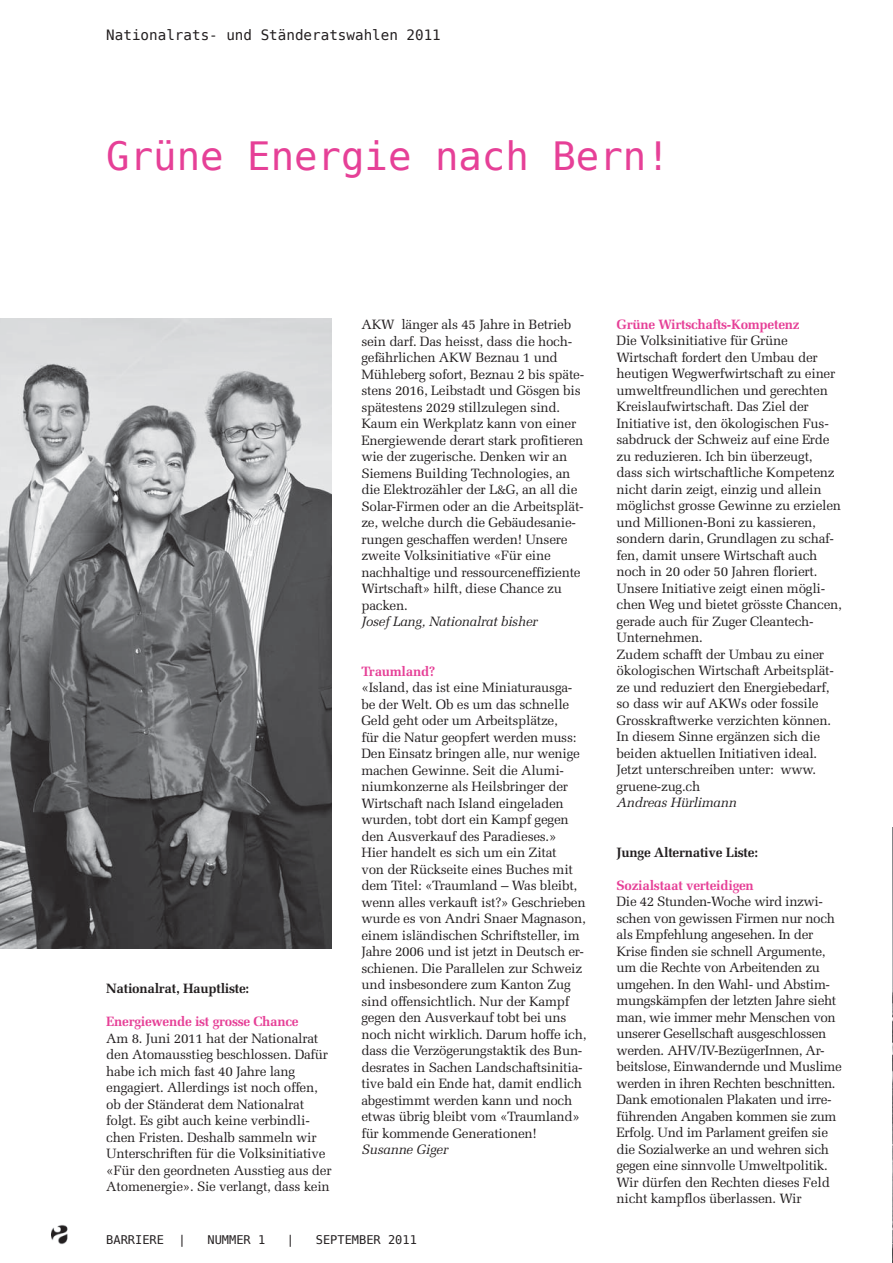
<style>
.page{position:relative;width:893px;height:1263px;background:#fff}
.page>*{position:absolute;margin:0;border:0;box-sizing:border-box;transform-origin:0 0}
.t1{font:39px "Bitstream Vera Sans Mono";color:#e64097}
.t2{font:14.25px "Bitstream Vera Sans Mono";color:#231f20}
.t3{font:13.5px/16.5px "Melior";letter-spacing:-.02em;color:#231f20}
.t4{font:700 13.5px "Melior";letter-spacing:-.02em;color:#e64097}
.t5{font:italic 13.5px "Melior";letter-spacing:-.02em;color:#231f20}
.t6{font:700 13.5px "Melior";letter-spacing:-.02em;color:#231f20}
.t7{font:12px "Bitstream Vera Sans Mono";color:#231f20}
</style>
<div class="page">
<img style="left:51px;top:1224px;width:17px;height:21px">
<img style="left:0;top:319px;width:332px;height:629px">
<img style="left:892px;top:827px;width:1px;height:436px">
<p class="t2" style="left:106px;top:27px;width:336px">Nationalrats- und Ständeratswahlen 2011</p>
<h1 class="t1" style="left:106px;top:133px;width:565px">Grüne Energie nach Bern!</h1>
<p class="t6" style="left:106px;top:983px;width:145px">Nationalrat, Hauptliste:</p>
<p class="t4" style="left:106px;top:1016px;width:194px">Energiewende ist grosse Chance</p>
<p class="t3" style="left:106px;top:1031px;width:227px">Am 8. Juni 2011 hat der Nationalrat den Atomausstieg beschlossen. Dafür habe ich mich fast 40 Jahre lang engagiert. Allerdings ist noch offen, ob der Ständerat dem Nationalrat folgt. Es gibt auch keine verbindli&shy;chen Fristen. Deshalb sammeln wir Unterschriften für die Volksinitiative «Für den geordneten Ausstieg aus der Atomenergie». Sie verlangt, dass kein</p>
<p class="t3" style="left:361px;top:317px;width:224px">AKW länger als 45 Jahre in Betrieb sein darf. Das heisst, dass die hoch&shy;gefährlichen AKW Beznau 1 und Mühleberg sofort, Beznau 2 bis späte&shy;stens 2016, Leibstadt und Gösgen bis spätestens 2029 stillzulegen sind.<br>Kaum ein Werkplatz kann von einer Energiewende derart stark profitieren wie der zugerische. Denken wir an Siemens Building Technologies, an die Elektrozähler der L&amp;G, an all die Solar-Firmen oder an die Arbeitsplät&shy;ze, welche durch die Gebäudesanie&shy;rungen geschaffen werden! Unsere zweite Volksinitiative «Für eine nachhaltige und ressourceneffiziente Wirtschaft» hilft, diese Chance zu packen.</p>
<p class="t5" style="left:361px;top:616px;width:177px">Josef Lang, Nationalrat bisher</p>
<p class="t4" style="left:361px;top:665px;width:75px">Traumland?</p>
<p class="t3" style="left:361px;top:680px;width:227px">«Island, das ist eine Miniaturausga&shy;be der Welt. Ob es um das schnelle Geld geht oder um Arbeitsplätze,<br>für die Natur geopfert werden muss:<br>Den Einsatz bringen alle, nur wenige machen Gewinne. Seit die Alumi&shy;niumkonzerne als Heilsbringer der Wirtschaft nach Island eingeladen wurden, tobt dort ein Kampf gegen den Ausverkauf des Paradieses.»<br>Hier handelt es sich um ein Zitat<br>von der Rückseite eines Buches mit dem Titel: «Traumland – Was bleibt, wenn alles verkauft ist?» Geschrieben wurde es von Andri Snaer Magnason, einem isländischen Schriftsteller, im Jahre 2006 und ist jetzt in Deutsch er&shy;schienen. Die Parallelen zur Schweiz und insbesondere zum Kanton Zug sind offensichtlich. Nur der Kampf gegen den Ausverkauf tobt bei uns noch nicht wirklich. Darum hoffe ich, dass die Verzögerungstaktik des Bun&shy;desrates in Sachen Landschaftsinitia&shy;tive bald ein Ende hat, damit endlich abgestimmt werden kann und noch etwas übrig bleibt vom «Traumland» für kommende Generationen!</p>
<p class="t5" style="left:361px;top:1144px;width:88px">Susanne Giger</p>
<p class="t7" style="left:106px;top:1233px;width:81px">BARRIERE |</p>
<p class="t7" style="left:207px;top:1233px;width:59px">NUMMER 1</p>
<p class="t7" style="left:287px;top:1233px;width:9px">|</p>
<p class="t7" style="left:316px;top:1233px;width:103px">SEPTEMBER 2011</p>
<p class="t4" style="left:617px;top:319px;width:184px">Grüne Wirtschafts-Kompetenz</p>
<p class="t3" style="left:617px;top:334px;width:227px">Die Volksinitiative für Grüne Wirtschaft fordert den Umbau der heutigen Wegwerfwirtschaft zu einer umweltfreundlichen und gerechten Kreislaufwirtschaft. Das Ziel der Initiative ist, den ökologischen Fus&shy;sabdruck der Schweiz auf eine Erde zu reduzieren. Ich bin überzeugt, dass sich wirtschaftliche Kompetenz nicht darin zeigt, einzig und allein möglichst grosse Gewinne zu erzielen und Millionen-Boni zu kassieren, sondern darin, Grundlagen zu schaf&shy;fen, damit unsere Wirtschaft auch noch in 20 oder 50 Jahren floriert.<br>Unsere Initiative zeigt einen mögli&shy;chen Weg und bietet grösste Chancen, gerade auch für Zuger Cleantech-Unternehmen.<br>Zudem schafft der Umbau zu einer ökologischen Wirtschaft Arbeitsplät&shy;ze und reduziert den Energiebedarf, so dass wir auf AKWs oder fossile Grosskraftwerke verzichten können.<br>In diesem Sinne ergänzen sich die beiden aktuellen Initiativen ideal.<br>Jetzt unterschreiben unter: www. gruene-zug.ch</p>
<p class="t5" style="left:617px;top:797px;width:122px">Andreas Hürlimann</p>
<p class="t6" style="left:617px;top:847px;width:143px">Junge Alternative Liste:</p>
<p class="t4" style="left:617px;top:880px;width:139px">Sozialstaat verteidigen</p>
<p class="t3" style="left:617px;top:895px;width:227px">Die 42 Stunden-Woche wird inzwi&shy;schen von gewissen Firmen nur noch als Empfehlung angesehen. In der Krise finden sie schnell Argumente, um die Rechte von Arbeitenden zu umgehen. In den Wahl- und Abstim&shy;mungskämpfen der letzten Jahre sieht man, wie immer mehr Menschen von unserer Gesellschaft ausgeschlossen werden. AHV/IV-BezügerInnen, Ar&shy;beitslose, Einwandernde und Muslime werden in ihren Rechten beschnitten.<br>Dank emotionalen Plakaten und irre&shy;führenden Angaben kommen sie zum Erfolg. Und im Parlament greifen sie die Sozialwerke an und wehren sich gegen eine sinnvolle Umweltpolitik.<br>Wir dürfen den Rechten dieses Feld nicht kampflos überlassen. Wir</p>
</div>
